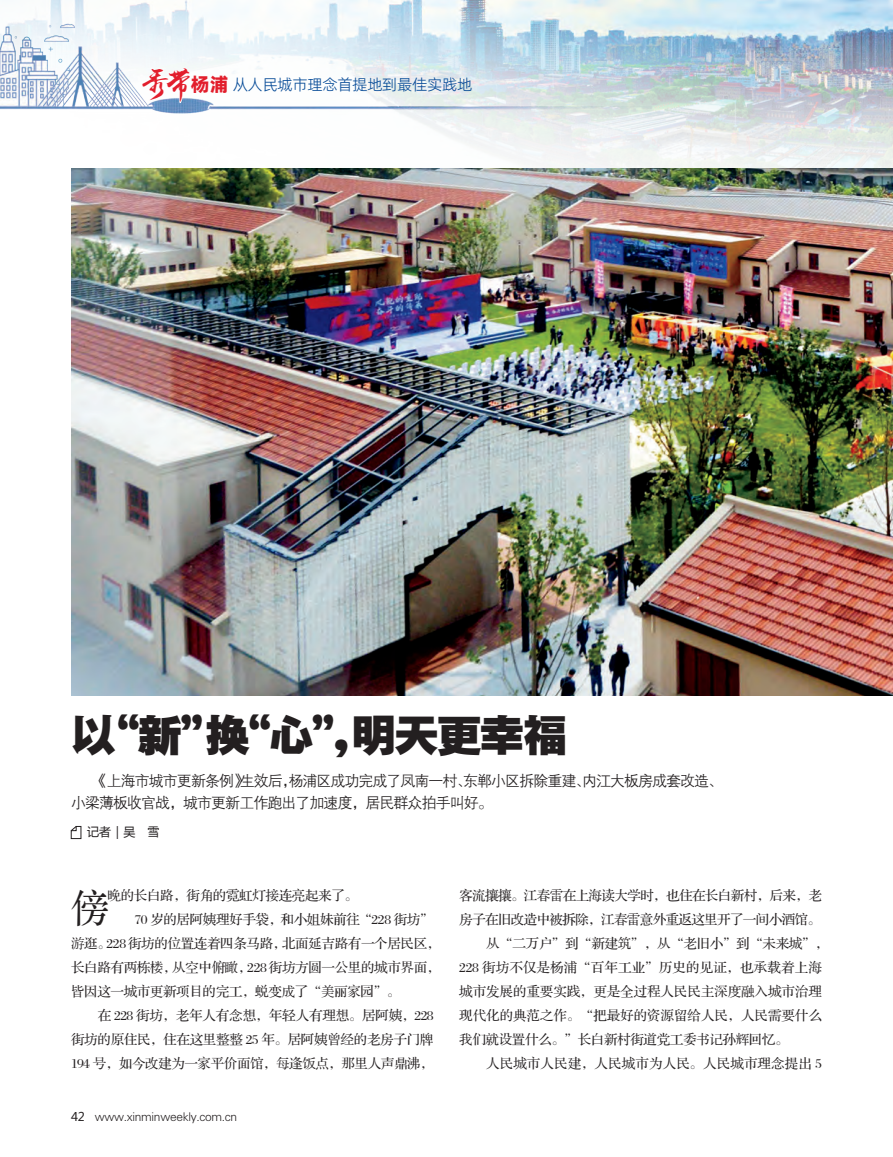
<style>
.page{position:relative;width:893px;height:1157px;background:#fff}
.page>*{position:absolute;margin:0;border:0;box-sizing:border-box;transform-origin:0 0}
.t1{font:45px "FZYDTHJW GB1 0";letter-spacing:-.05em;color:#231f20}
.t2{font:37.5px "FZS3 JW GB1 0";color:#231f20}
.t3{font:15.6px "Alibaba Pu Hui Ti 2 45 Light";letter-spacing:-.025em;color:#044996}
.t4{font:15px/22.5px "FZZDXJW GB1 0";letter-spacing:-.065em;color:#231f20}
.t5{font:13.5px "FZS3 JW GB1 0";letter-spacing:-.025em;color:#231f20}
.t6{font:13.5px "FZS3 JW GB1 0";letter-spacing:-.005em;color:#231f20}
.t7{font:13.5px "FZS3 JW GB1 0";letter-spacing:.01em;color:#231f20}
.t8{font:13.5px "FZS3 JW GB1 0";letter-spacing:-.045em;color:#231f20}
.t9{font:12px "FZXH1 JW GB1 0";letter-spacing:-.025em;color:#231f20}
.t10{font:12px "Microsoft Ya Hei";color:#231f20}
.s1{font-family:"yuweij";font-size:28.95px;color:#e21e2c}
.s2{font-family:"Alibaba Pu Hui Ti 2 105 Heavy";font-size:19.2px;color:#e21e2c}
.s3{font-family:"Microsoft Ya Hei"}
</style>
<div class="page">
<img style="left:0;top:0;width:893px;height:840px">
<svg style="left:141px;top:64px;width:50px;height:40px"></svg>
<img style="left:71px;top:168px;width:822px;height:527px">
<svg style="left:71px;top:826px;width:10px;height:13px"></svg>
<p class="t3" style="left:137px;top:73px;width:337px"><span class="s1">秀带</span><span class="s2">杨浦</span>从人民城市理念首提地到最佳实践地</p>
<p class="t1" style="left:71px;top:711px;width:498px">以“新”换“心”，明天更幸福</p>
<p class="t4" style="left:71px;top:769px;width:654px">　　《上海市城市更新条例》生效后，杨浦区成功完成了凤南一村、东郸小区拆除重建、内江大板房成套改造、小梁薄板收官战，城市更新工作跑出了加速度，居民群众拍手叫好。</p>
<p class="t10" style="left:87px;top:823px;width:73px">记者｜吴　雪</p>
<p class="t2" style="left:71px;top:888px;width:39px">傍</p>
<p class="t5" style="left:108px;top:888px;width:252px">晚的长白路，街角的霓虹灯接连亮起来了。</p>
<p class="t5" style="left:134px;top:912px;width:301px">70 岁的居阿姨理好手袋，和小姐妹前往“228 街坊”</p>
<p class="t5" style="left:71px;top:936px;width:371px">游逛。228 街坊的位置连着四条马路，北面延吉路有一个居民区，</p>
<p class="t5" style="left:71px;top:960px;width:371px">长白路有两栋楼，从空中俯瞰，228 街坊方圆一公里的城市界面，</p>
<p class="t5" style="left:71px;top:984px;width:331px">皆因这一城市更新项目的完工，蜕变成了“美丽家园”。</p>
<p class="t5" style="left:98px;top:1008px;width:337px">在 228 街坊，老年人有念想，年轻人有理想。居阿姨，228</p>
<p class="t5" style="left:71px;top:1032px;width:364px">街坊的原住民，住在这里整整 25 年。居阿姨曾经的老房子门牌</p>
<p class="t5" style="left:71px;top:1056px;width:364px">194 号，如今改建为一家平价面馆，每逢饭点，那里人声鼎沸，</p>
<p class="t9" style="left:71px;top:1109px;width:168px"><span class="s3">42</span> www.xinminweekly.com.cn</p>
<p class="t5" style="left:459px;top:888px;width:364px">客流攘攘。江春雷在上海读大学时，也住在长白新村，后来，老</p>
<p class="t8" style="left:459px;top:912px;width:363px">房子在旧改造中被拆除，江春雷意外重返这里开了一间小酒馆。</p>
<p class="t5" style="left:486px;top:936px;width:344px">从“二万户”到“新建筑”，从“老旧小”到“未来城”，</p>
<p class="t7" style="left:459px;top:960px;width:364px">228 街坊不仅是杨浦“百年工业”历史的见证，也承载着上海</p>
<p class="t6" style="left:459px;top:984px;width:364px">城市发展的重要实践，更是全过程人民民主深度融入城市治理</p>
<p class="t6" style="left:459px;top:1008px;width:364px">现代化的典范之作。“把最好的资源留给人民，人民需要什么</p>
<p class="t5" style="left:459px;top:1032px;width:331px">我们就设置什么。”长白新村街道党工委书记孙辉回忆。</p>
<p class="t7" style="left:486px;top:1056px;width:337px">人民城市人民建，人民城市为人民。人民城市理念提出 5</p>
</div>
